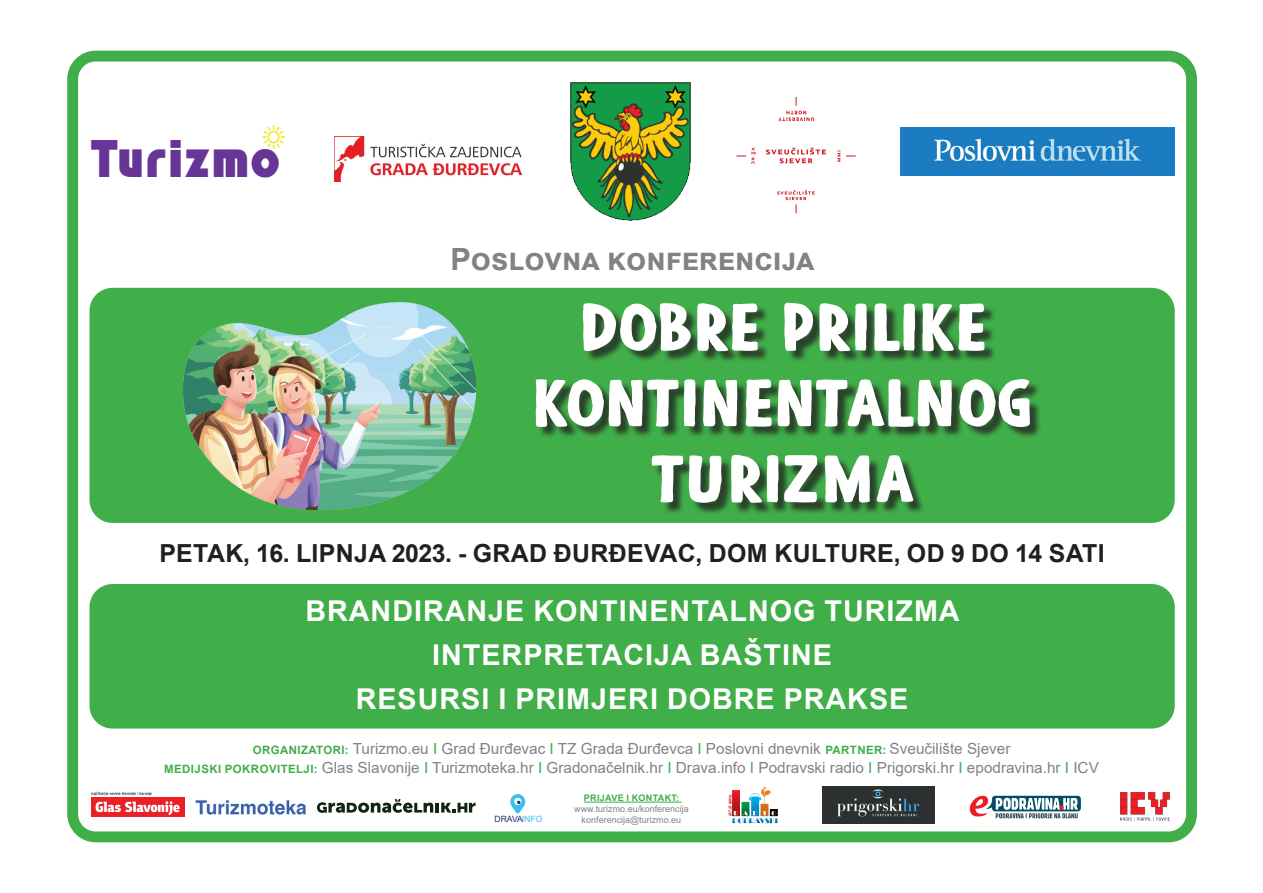
<style>
.page{position:relative;width:1263px;height:893px;background:#fff}
.page>*{position:absolute;margin:0;border:0;box-sizing:border-box;transform-origin:0 0}
.t1{font:63.15px/75.8px "Blackore";color:#fff;text-align:center}
.t2{font:700 46.2px "CC Regeneration";letter-spacing:.05em;color:#653695}
.t3{font:700 30.6px "Arial";color:#808285}
.t4{font:700 28.65px/44px "Arial";letter-spacing:.035em;color:#fff;text-align:center}
.t5{font:700 24.9px "Arial";letter-spacing:.015em;color:#231f20}
.t6{font:15.3px/18.3px "Arial";color:#808285;text-align:center}
.t7{font:9px/10.8px "Arial";color:#808285;text-align:center}
.t8{font:700 9px "Arial";letter-spacing:.035em;color:#40ae49}
.t9{font:8.7px "Arial";color:#22326b}
.s1{font-weight:700;font-size:11.55px;color:#40ae49}
.s2{color:#40ae49}
.s3{color:#3abfef}
</style>
<div class="page">
<div style="left:67px;top:51px;width:1130px;height:791px;border:11px solid #40ae49;border-radius:23px"></div>
<div style="left:89px;top:288px;width:1086px;height:235px;background:#40ae49;border-radius:23px"></div>
<div style="left:89px;top:584px;width:1086px;height:144px;background:#40ae49;border-radius:23px"></div>
<hr style="left:584px;top:802px;width:98px;height:1px;background:#40ae49">
<img style="left:900px;top:128px;width:275px;height:47px">
<img style="left:571px;top:82px;width:119px;height:139px">
<img style="left:263px;top:126px;width:22px;height:22px">
<img style="left:195px;top:800px;width:111px;height:15px">
<div style="left:537px;top:305px;width:504px;height:210px;background:#231f20;opacity:.75"></div>
<img style="left:184px;top:303px;width:291px;height:206px">
<img style="left:335px;top:136px;width:186px;height:45px">
<div style="left:91px;top:797px;width:93px;height:20px;background:#ed1f26"></div>
<svg style="left:91px;top:792px;width:89px;height:23px"></svg>
<svg style="left:317px;top:799px;width:158px;height:14px"></svg>
<svg style="left:736px;top:147px;width:20px;height:17px"></svg>
<svg style="left:837px;top:151px;width:3px;height:11px"></svg>
<svg style="left:778px;top:97px;width:36px;height:24px"></svg>
<svg style="left:777px;top:190px;width:38px;height:23px"></svg>
<svg style="left:766px;top:147px;width:60px;height:17px"></svg>
<svg style="left:510px;top:794px;width:15px;height:15px"></svg>
<svg style="left:514px;top:798px;width:7px;height:7px"></svg>
<svg style="left:510px;top:801px;width:15px;height:13px"></svg>
<div style="left:770px;top:809px;width:8px;height:7px;background:#2f2f2f"></div>
<svg style="left:728px;top:787px;width:49px;height:36px"></svg>
<img style="left:823px;top:786px;width:111px;height:37px">
<svg style="left:970px;top:796px;width:111px;height:22px"></svg>
<img style="left:1120px;top:792px;width:50px;height:29px">
<h2 class="t2" style="left:89px;top:128px;width:192px">Turizmo</h2>
<h3 class="t3" style="left:451px;top:237px;width:366px">Poslovna konferencija</h3>
<h1 class="t1" style="left:532px;top:291px;width:503px">DOBRE PRILIKE<br>KONTINENTALNOG<br>TURIZMA</h1>
<h3 class="t5" style="left:159px;top:536px;width:947px">PETAK, 16. LIPNJA 2023. - GRAD ĐURĐEVAC, DOM KULTURE, OD 9 DO 14 SATI</h3>
<h3 class="t4" style="left:305px;top:589px;width:656px">BRANDIRANJE KONTINENTALNOG TURIZMA<br>INTERPRETACIJA BAŠTINE<br>RESURSI I PRIMJERI DOBRE PRAKSE</h3>
<p class="t6" style="left:164px;top:740px;width:936px"><span class="s1">ORGANIZATORI:</span> Turizmo.eu <span class="s2">I</span> Grad Đurđevac <span class="s2">I</span> TZ Grada Đurđevca <span class="s2">I</span> Poslovni dnevnik <span class="s1">PARTNER:</span> Sveučilište Sjever<br><span class="s1">MEDIJSKI POKROVITELJI:</span> Glas Slavonije <span class="s2">I</span> Turizmoteka.hr <span class="s2">I</span> Gradonačelnik.hr <span class="s2">I</span> Drava.info <span class="s2">I</span> Podravski radio <span class="s2">I</span> Prigorski.hr <span class="s2">I</span> epodravina.hr <span class="s2">I</span> ICV</p>
<p class="t9" style="left:494px;top:813px;width:49px">DRAVA<span class="s3">INFO</span></p>
<p class="t8" style="left:584px;top:792px;width:97px">PRIJAVE I KONTAKT:</p>
<p class="t7" style="left:574px;top:803px;width:116px">www.turizmo.eu/konferencija konferencija@turizmo.eu</p>
</div>
